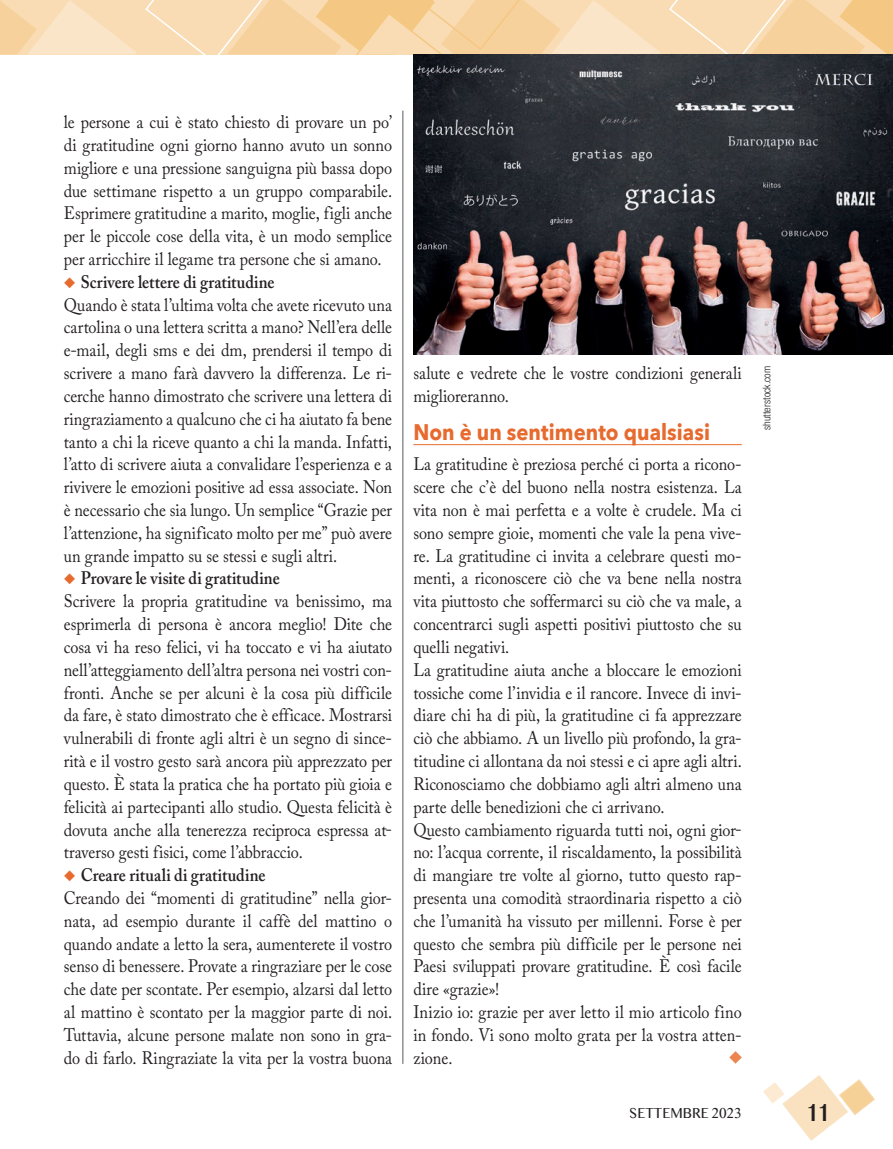
<style>
.page{position:relative;width:893px;height:1149px;background:#fff}
.page>*{position:absolute;margin:0;border:0;box-sizing:border-box;transform-origin:0 0}
.t1{font:700 22.5px "Avenir Next";color:#e76a2e;scale:.9 1}
.t2{font:700 22.5px "Bangla MN";color:#231f20;scale:.8 1}
.t3{font:18px/22.8px "Adobe Caslon Pro";color:#231f20;scale:.9 1}
.t4{font:13.5px "Bangla MN";color:#231f20;scale:.9 1}
.t5{font:300 condensed 10.5px "Helvetica Neue LT Std";color:#231f20}
.s1{color:#e76a2e}
.s2{font-weight:600}
</style>
<div class="page">
<svg style="left:0;top:0;width:893px;height:54px"></svg>
<hr style="left:403px;top:111px;width:1px;height:952px;background:#57585a">
<svg style="left:763px;top:1075px;width:112px;height:65px"></svg>
<hr style="left:413px;top:444px;width:329px;height:1px;background:#e76a2e">
<svg style="left:729px;top:1051px;width:13px;height:12px"></svg>
<img style="left:413px;top:54px;width:480px;height:300px">
<p class="t3" style="left:64px;top:110px;width:366px;text-align:justify">le persone a cui è stato chiesto di provare un po’ di gratitudine ogni giorno hanno avuto un sonno migliore e una pressione sanguigna più bassa dopo due settimane rispetto a un gruppo comparabile.<br>Esprimere gratitudine a marito, moglie, figli anche per le piccole cose della vita, è un modo semplice per arricchire il legame tra persone che si amano.</p>
<p class="t3" style="left:64px;top:270px;width:366px"><span class="s1">◆</span> <span class="s2">Scrivere lettere di gratitudine<br></span>Quando è stata l’ultima volta che avete ricevuto una cartolina o una lettera scritta a mano? Nell’era delle e-mail, degli sms e dei dm, prendersi il tempo di scrivere a mano farà davvero la differenza. Le ri&shy;cerche hanno dimostrato che scrivere una lettera di ringraziamento a qualcuno che ci ha aiutato fa bene tanto a chi la riceve quanto a chi la manda. Infatti, l’atto di scrivere aiuta a convalidare l’esperienza e a rivivere le emozioni positive ad essa associate. Non è necessario che sia lungo. Un semplice “Grazie per l’attenzione, ha significato molto per me” può avere un grande impatto su se stessi e sugli altri.</p>
<p class="t3" style="left:64px;top:566px;width:366px"><span class="s1">◆</span> <span class="s2">Provare le visite di gratitudine<br></span>Scrivere la propria gratitudine va benissimo, ma esprimerla di persona è ancora meglio! Dite che cosa vi ha reso felici, vi ha toccato e vi ha aiutato nell’atteggiamento dell’altra persona nei vostri con&shy;fronti. Anche se per alcuni è la cosa più difficile da fare, è stato dimostrato che è efficace. Mostrarsi vulnerabili di fronte agli altri è un segno di since&shy;rità e il vostro gesto sarà ancora più apprezzato per questo. È stata la pratica che ha portato più gioia e felicità ai partecipanti allo studio. Questa felicità è dovuta anche alla tenerezza reciproca espressa at&shy;traverso gesti fisici, come l’abbraccio.</p>
<p class="t3" style="left:64px;top:863px;width:366px"><span class="s1">◆</span> <span class="s2">Creare rituali di gratitudine<br></span>Creando dei “momenti di gratitudine” nella gior&shy;nata, ad esempio durante il caffè del mattino o quando andate a letto la sera, aumenterete il vostro senso di benessere. Provate a ringraziare per le cose che date per scontate. Per esempio, alzarsi dal letto al mattino è scontato per la maggior parte di noi.<br>Tuttavia, alcune persone malate non sono in gra&shy;do di farlo. Ringraziate la vita per la vostra buona</p>
<p class="t3" style="left:413px;top:361px;width:366px">salute e vedrete che le vostre condizioni generali miglioreranno.</p>
<p class="t1" style="left:413px;top:412px;width:331px">Non è un sentimento qualsiasi</p>
<p class="t3" style="left:413px;top:452px;width:366px">La gratitudine è preziosa perché ci porta a ricono&shy;scere che c’è del buono nella nostra esistenza. La vita non è mai perfetta e a volte è crudele. Ma ci sono sempre gioie, momenti che vale la pena vive&shy;re. La gratitudine ci invita a celebrare questi mo&shy;menti, a riconoscere ciò che va bene nella nostra vita piuttosto che soffermarci su ciò che va male, a concentrarci sugli aspetti positivi piuttosto che su quelli negativi.<br>La gratitudine aiuta anche a bloccare le emozioni tossiche come l’invidia e il rancore. Invece di invi&shy;diare chi ha di più, la gratitudine ci fa apprezzare ciò che abbiamo. A un livello più profondo, la gra&shy;titudine ci allontana da noi stessi e ci apre agli altri.<br>Riconosciamo che dobbiamo agli altri almeno una parte delle benedizioni che ci arrivano.<br>Questo cambiamento riguarda tutti noi, ogni gior&shy;no: l’acqua corrente, il riscaldamento, la possibilità di mangiare tre volte al giorno, tutto questo rap&shy;presenta una comodità straordinaria rispetto a ciò che l’umanità ha vissuto per millenni. Forse è per questo che sembra più difficile per le persone nei Paesi sviluppati provare gratitudine. È così facile dire «grazie»!<br>Inizio io: grazie per aver letto il mio articolo fino in fondo. Vi sono molto grata per la vostra atten&shy;zione.</p>
<p class="t5" style="left:761px;top:430px;width:65px;rotate:-90deg">shutterstock.com</p>
<p class="t4" style="left:629px;top:1103px;width:126px">SETTEMBRE 2023</p>
<p class="t2" style="left:807px;top:1099px;width:30px">11</p>
</div>
